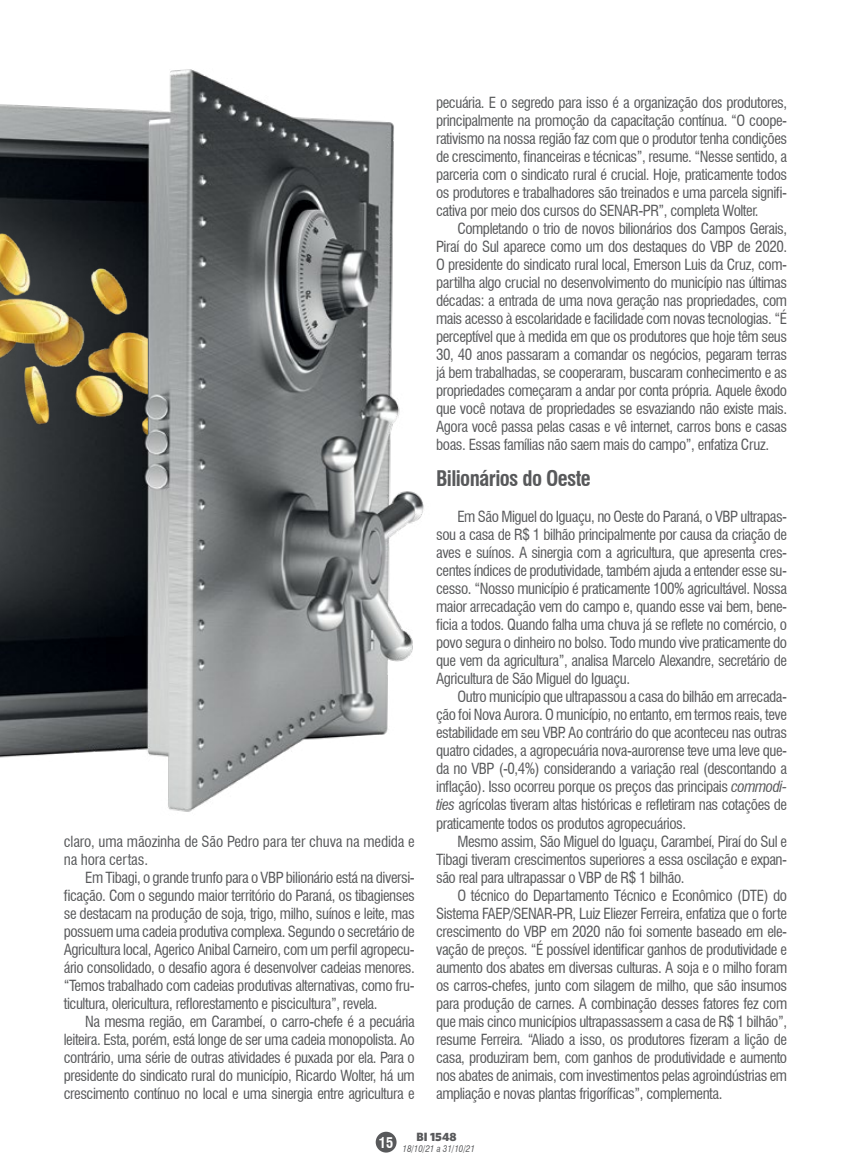
<style>
.page{position:relative;width:851px;height:1170px;background:#fff}
.page>*{position:absolute;margin:0;border:0;box-sizing:border-box;transform-origin:0 0}
.t1{font:700 condensed 21px "Swiss 721 BT";letter-spacing:-.03em;color:#58595b}
.t2{font:condensed 15px/18px "Swiss 721 BT";letter-spacing:-.03em;color:#58595b;text-align:justify}
.t3{font:condensed 15px/18px "Swiss 721 BT";letter-spacing:-.01em;color:#58595b}
.t4{font:700 condensed 14.4px "Swiss 721 BT";color:#fff}
.t5{font:900 12px "Whitney HTF";color:#58595b}
.t6{font:italic condensed 9px "Swiss 721 BT";color:#58595b}
.s1{font-style:italic}
</style>
<div class="page">
<div style="left:375px;top:1131px;width:21px;height:21px;background:#58595b;border-radius:50%"></div>
<img style="left:0;top:69px;width:424px;height:743px">
<img style="left:0;top:170px;width:148px;height:495px">
<p class="t3" style="left:64px;top:832px;width:352px">claro, uma mãozinha de São Pedro para ter chuva na medida e na hora certas.</p>
<p class="t2" style="left:64px;top:868px;width:352px;text-indent:21px">Em Tibagi, o grande trunfo para o VBP bilionário está na diversi&shy;ficação. Com o segundo maior território do Paraná, os tibagienses se destacam na produção de soja, trigo, milho, suínos e leite, mas possuem uma cadeia produtiva complexa. Segundo o secretário de Agricultura local, Agerico Anibal Carneiro, com um perfil agropecu&shy;ário consolidado, o desafio agora é desenvolver cadeias menores. “Temos trabalhado com cadeias produtivas alternativas, como fru&shy;ticultura, olericultura, reflorestamento e piscicultura”, revela.</p>
<p class="t2" style="left:64px;top:1012px;width:352px;text-indent:21px">Na mesma região, em Carambeí, o carro-chefe é a pecuária leiteira. Esta, porém, está longe de ser uma cadeia monopolista. Ao contrário, uma série de outras atividades é puxada por ela. Para o presidente do sindicato rural do município, Ricardo Wolter, há um crescimento contínuo no local e uma sinergia entre agricultura e</p>
<p class="t2" style="left:436px;top:94px;width:352px">pecuária. E o segredo para isso é a organização dos produtores, principalmente na promoção da capacitação contínua. “O coope&shy;rativismo na nossa região faz com que o produtor tenha condições de crescimento, financeiras e técnicas”, resume. “Nesse sentido, a parceria com o sindicato rural é crucial. Hoje, praticamente todos os produtores e trabalhadores são treinados e uma parcela signifi&shy;cativa por meio dos cursos do SENAR-PR”, completa Wolter.</p>
<p class="t2" style="left:436px;top:220px;width:352px;text-indent:21px">Completando o trio de novos bilionários dos Campos Gerais, Piraí do Sul aparece como um dos destaques do VBP de 2020.<br>O presidente do sindicato rural local, Emerson Luis da Cruz, com&shy;partilha algo crucial no desenvolvimento do município nas últimas décadas: a entrada de uma nova geração nas propriedades, com mais acesso à escolaridade e facilidade com novas tecnologias. “É perceptível que à medida em que os produtores que hoje têm seus 30, 40 anos passaram a comandar os negócios, pegaram terras já bem trabalhadas, se cooperaram, buscaram conhecimento e as propriedades começaram a andar por conta própria. Aquele êxodo que você notava de propriedades se esvaziando não existe mais.<br>Agora você passa pelas casas e vê internet, carros bons e casas boas. Essas famílias não saem mais do campo”, enfatiza Cruz.</p>
<h1 class="t1" style="left:436px;top:466px;width:156px">Bilionários do Oeste</h1>
<p class="t2" style="left:436px;top:508px;width:352px;text-indent:21px">Em São Miguel do Iguaçu, no Oeste do Paraná, o VBP ultrapas&shy;sou a casa de R$ 1 bilhão principalmente por causa da criação de aves e suínos. A sinergia com a agricultura, que apresenta cres&shy;centes índices de produtividade, também ajuda a entender esse su&shy;cesso. “Nosso município é praticamente 100% agricultável. Nossa maior arrecadação vem do campo e, quando esse vai bem, bene&shy;ficia a todos. Quando falha uma chuva já se reflete no comércio, o povo segura o dinheiro no bolso. Todo mundo vive praticamente do que vem da agricultura”, analisa Marcelo Alexandre, secretário de Agricultura de São Miguel do Iguaçu.</p>
<p class="t2" style="left:436px;top:688px;width:352px;text-indent:21px">Outro município que ultrapassou a casa do bilhão em arrecada&shy;ção foi Nova Aurora. O município, no entanto, em termos reais, teve estabilidade em seu VBP. Ao contrário do que aconteceu nas outras quatro cidades, a agropecuária nova-aurorense teve uma leve que&shy;da no VBP (-0,4%) considerando a variação real (descontando a inflação). Isso ocorreu porque os preços das principais <span class="s1">commodi&shy;ties</span> agrícolas tiveram altas históricas e refletiram nas cotações de praticamente todos os produtos agropecuários.</p>
<p class="t2" style="left:436px;top:832px;width:352px;text-indent:21px">Mesmo assim, São Miguel do Iguaçu, Carambeí, Piraí do Sul e Tibagi tiveram crescimentos superiores a essa oscilação e expan&shy;são real para ultrapassar o VBP de R$ 1 bilhão.</p>
<p class="t2" style="left:436px;top:886px;width:352px;text-indent:21px">O técnico do Departamento Técnico e Econômico (DTE) do Sistema FAEP/SENAR-PR, Luiz Eliezer Ferreira, enfatiza que o forte crescimento do VBP em 2020 não foi somente baseado em ele&shy;vação de preços. “É possível identificar ganhos de produtividade e aumento dos abates em diversas culturas. A soja e o milho foram os carros-chefes, junto com silagem de milho, que são insumos para produção de carnes. A combinação desses fatores fez com que mais cinco municípios ultrapassassem a casa de R$ 1 bilhão”, resume Ferreira. “Aliado a isso, os produtores fizeram a lição de casa, produziram bem, com ganhos de produtividade e aumento nos abates de animais, com investimentos pelas agroindústrias em ampliação e novas plantas frigoríficas”, complementa.</p>
<p class="t4" style="left:379px;top:1133px;width:16px">15</p>
<p class="t5" style="left:416px;top:1128px;width:42px">BI 1548</p>
<p class="t6" style="left:402px;top:1143px;width:74px">18/10/21 a 31/10/21</p>
</div>
